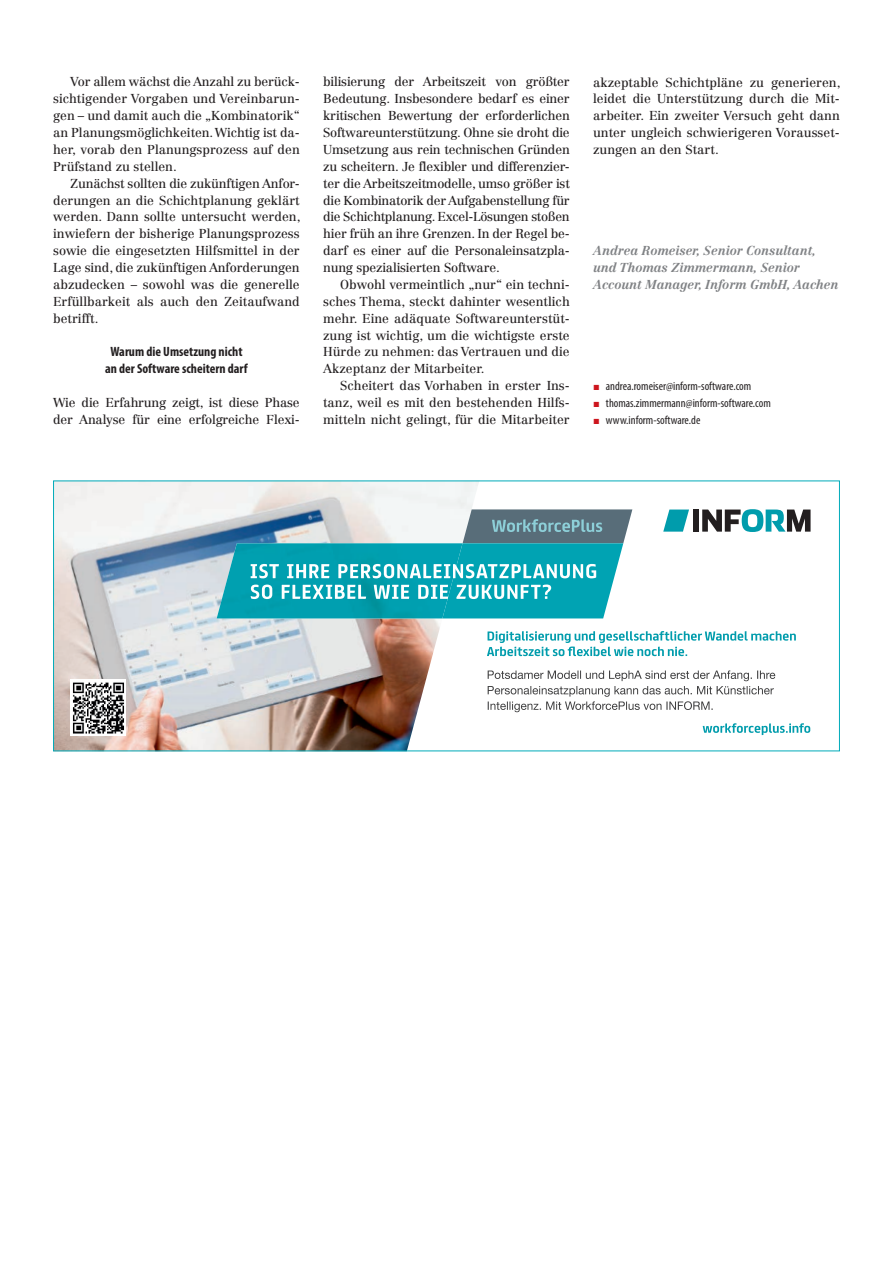
<style>
.page{position:relative;width:893px;height:1263px;background:#fff}
.page>*{position:absolute;margin:0;border:0;box-sizing:border-box;transform-origin:0 0}
.t1{font:700 condensed 13.5px/16.8px "Myriad Pro";color:#231f20;text-align:center}
.t2{font:12.75px/16.8px "Centennial LT Std";color:#231f20;text-align:justify}
.t3{font:italic 700 12.75px/16.8px "Centennial LT Std";letter-spacing:-.005em;color:#808285}
.t4{font:condensed 12px "Myriad Pro";color:#231f20}
.s1{color:#cd151d}
</style>
<div class="page">
<img style="left:55px;top:482px;width:424px;height:267px">
<img style="left:217px;top:543px;width:34px;height:75px">
<svg style="left:663px;top:509px;width:26px;height:23px"></svg>
<div style="left:693px;top:509px;width:6px;height:23px;background:#231f20"></div>
<svg style="left:702px;top:509px;width:108px;height:23px"></svg>
<img style="left:71px;top:680px;width:55px;height:55px">
<svg style="left:251px;top:509px;width:381px;height:109px"></svg>
<svg style="left:703px;top:723px;width:107px;height:12px"></svg>
<svg style="left:488px;top:670px;width:287px;height:42px"></svg>
<svg style="left:487px;top:631px;width:309px;height:25px"></svg>
<p class="t2" style="left:53px;top:74px;width:248px;text-indent:17px">Vor allem wächst die Anzahl zu berück&shy;sichtigender Vorgaben und Vereinbarun&shy;gen – und damit auch die „Kombinatorik“ an Planungsmöglichkeiten. Wichtig ist da&shy;her, vorab den Planungsprozess auf den Prüfstand zu stellen.</p>
<p class="t2" style="left:53px;top:175px;width:249px;text-indent:17px">Zunächst sollten die zukünftigen Anfor&shy;derungen an die Schichtplanung geklärt werden. Dann sollte untersucht werden, inwiefern der bisherige Planungsprozess sowie die eingesetzten Hilfsmittel in der Lage sind, die zukünftigen Anforderungen abzudecken – sowohl was die generelle Erfüllbarkeit als auch den Zeitaufwand betrifft.</p>
<p class="t1" style="left:105px;top:343px;width:144px">Warum die Umsetzung nicht an der Software scheitern darf</p>
<p class="t2" style="left:53px;top:394px;width:248px">Wie die Erfahrung zeigt, ist diese Phase der Analyse für eine erfolgreiche Flexi-</p>
<p class="t2" style="left:323px;top:74px;width:248px">bilisierung der Arbeitszeit von größter Bedeutung. Insbesondere bedarf es einer kritischen Bewertung der erforderlichen Softwareunterstützung. Ohne sie droht die Umsetzung aus rein technischen Gründen zu scheitern. Je flexibler und differenzier&shy;ter die Arbeitszeitmodelle, umso größer ist die Kombinatorik der Aufgabenstellung für die Schichtplanung. Excel-Lösungen stoßen hier früh an ihre Grenzen. In der Regel be&shy;darf es einer auf die Personaleinsatzpla&shy;nung spezialisierten Software.</p>
<p class="t2" style="left:323px;top:276px;width:248px;text-indent:17px">Obwohl vermeintlich „nur“ ein techni&shy;sches Thema, steckt dahinter wesentlich mehr. Eine adäquate Softwareunterstüt&shy;zung ist wichtig, um die wichtigste erste Hürde zu nehmen: das Vertrauen und die Akzeptanz der Mitarbeiter.</p>
<p class="t2" style="left:323px;top:377px;width:248px;text-indent:17px">Scheitert das Vorhaben in erster Ins&shy;tanz, weil es mit den bestehenden Hilfs&shy;mitteln nicht gelingt, für die Mitarbeiter</p>
<p class="t2" style="left:593px;top:74px;width:249px">akzeptable Schichtpläne zu generieren, leidet die Unterstützung durch die Mit&shy;arbeiter. Ein zweiter Versuch geht dann unter ungleich schwierigeren Vorausset&shy;zungen an den Start.</p>
<p class="t3" style="left:593px;top:242px;width:247px">Andrea Romeiser, Senior Consultant, und Thomas Zimmermann, Senior<br>Account Manager, Inform GmbH, Aachen</p>
<p class="t4" style="left:593px;top:379px;width:160px"><span class="s1">▪</span> andrea.romeiser@inform-software.com</p>
<p class="t4" style="left:593px;top:396px;width:179px"><span class="s1">▪</span> thomas.zimmermann@inform-software.com</p>
<p class="t4" style="left:593px;top:412px;width:109px"><span class="s1">▪</span> www.inform-software.de</p>
</div>
